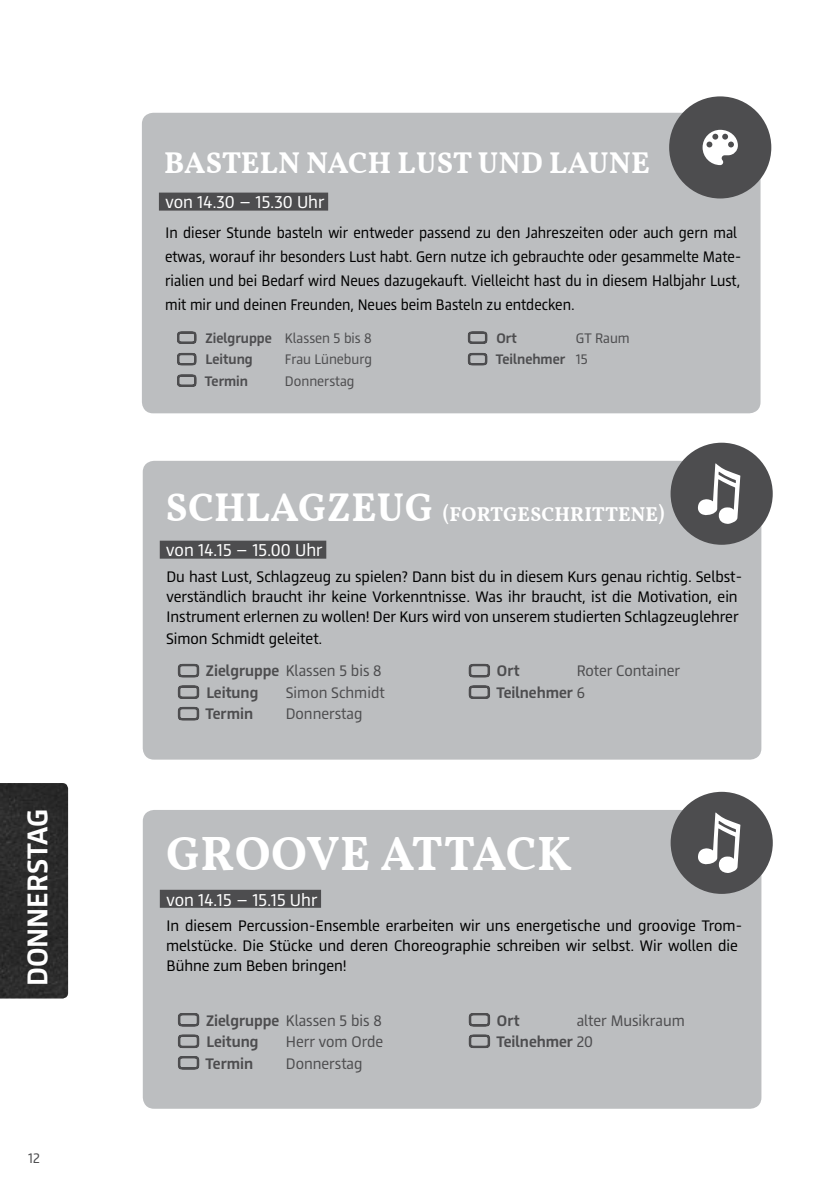
<style>
.page{position:relative;width:840px;height:1191px;background:#fff}
.page>*{position:absolute;margin:0;border:0;box-sizing:border-box;transform-origin:0 0}
.t1{font:600 48px "Vollkorn";letter-spacing:-.005em;color:#fff}
.t2{font:600 30px "Vollkorn";letter-spacing:.01em;color:#fff}
.t3{font:700 30px "BER Sans";color:#fff}
.t4{font:600 20px "Vollkorn";letter-spacing:.01em;color:#fff}
.t5{font:18px "BER Sans";color:#fff}
.t6{font:16px/20px "BER Sans";color:#000}
.t7{font:16px/24px "BER Sans";color:#000;scale:.96 1}
.t8{font:16px/21.6px "BER Sans";color:#4d4d4f}
.t9{font:700 16px/21.6px "BER Sans";color:#4d4d4f}
.t10{font:700 14.4px/21.6px "BER Sans";color:#4d4d4f}
.t11{font:14.4px "BER Sans";color:#4d4d4f}
.s1{font-weight:400}
.s2{font-size:40px}
.s3{font-weight:700;color:#4d4d4f}
.s4{color:#4d4d4f}
.s5{font-weight:700}
</style>
<div class="page">
<div style="left:0;top:783px;width:68px;height:215px;background:#2b2b2b"></div>
<div style="left:142px;top:113px;width:618px;height:300px;background:#bcbec0;border-radius:11px"></div>
<div style="left:159px;top:193px;width:169px;height:18px;background:#4d4d4f"></div>
<svg style="left:177px;top:331px;width:20px;height:13px"></svg>
<svg style="left:177px;top:353px;width:20px;height:13px"></svg>
<svg style="left:177px;top:374px;width:20px;height:13px"></svg>
<svg style="left:467px;top:331px;width:21px;height:13px"></svg>
<svg style="left:467px;top:353px;width:21px;height:13px"></svg>
<div style="left:668px;top:96px;width:102px;height:102px;background:#4d4d4f;border-radius:50%"></div>
<svg style="left:702px;top:130px;width:35px;height:35px"></svg>
<div style="left:143px;top:461px;width:618px;height:298px;background:#bcbec0;border-radius:11px"></div>
<div style="left:160px;top:540px;width:166px;height:18px;background:#4d4d4f"></div>
<svg style="left:177px;top:663px;width:23px;height:15px"></svg>
<svg style="left:177px;top:685px;width:23px;height:36px"></svg>
<svg style="left:468px;top:663px;width:22px;height:15px"></svg>
<svg style="left:468px;top:685px;width:22px;height:14px"></svg>
<div style="left:670px;top:443px;width:102px;height:102px;background:#4d4d4f;border-radius:50%"></div>
<svg style="left:697px;top:463px;width:43px;height:61px"></svg>
<div style="left:143px;top:810px;width:618px;height:298px;background:#bcbec0;border-radius:11px"></div>
<div style="left:160px;top:889px;width:161px;height:18px;background:#4d4d4f"></div>
<svg style="left:178px;top:1013px;width:22px;height:14px"></svg>
<svg style="left:178px;top:1034px;width:22px;height:36px"></svg>
<svg style="left:468px;top:1013px;width:23px;height:14px"></svg>
<svg style="left:468px;top:1034px;width:23px;height:14px"></svg>
<div style="left:670px;top:792px;width:102px;height:102px;background:#4d4d4f;border-radius:50%"></div>
<svg style="left:698px;top:812px;width:42px;height:61px"></svg>
<h2 class="t3" style="left:20px;top:986px;width:177px;rotate:-90deg">DONNERSTAG</h2>
<p class="t11" style="left:28px;top:1149px;width:13px">12</p>
<h2 class="t2" style="left:164px;top:144px;width:405px">BASTELN NACH LUST UND LAU</h2>
<h2 class="t2" style="left:608px;top:144px;width:42px">NE</h2>
<p class="t5" style="left:165px;top:192px;width:160px">von 14.30 – 15.30 Uhr</p>
<p class="t7" style="left:165px;top:222px;width:601px">In dieser Stunde basteln wir entweder passend zu den Jahreszeiten oder auch gern mal etwas, worauf ihr besonders Lust habt. Gern nutze ich gebrauchte oder gesammelte Mate&shy;rialien und bei Bedarf wird Neues dazugekauft. Vielleicht hast du in diesem Halbjahr Lust, mit mir und deinen Freunden, Neues beim Basteln zu entdecken.</p>
<p class="t10" style="left:205px;top:328px;width:168px">Zielgruppe <span class="s1">Klassen 5 bis 8<br></span>Leitung</p>
<p class="t10" style="left:496px;top:328px;width:22px">Ort</p>
<p class="t10" style="left:495px;top:328px;width:135px;text-indent:80px"><span class="s1">GT Raum<br></span>Teilnehmer <span class="s1">15</span></p>
<p class="t11" style="left:285px;top:351px;width:89px">Frau Lüneburg</p>
<p class="t10" style="left:205px;top:371px;width:45px">Termin</p>
<p class="t11" style="left:285px;top:373px;width:71px">Donnerstag</p>
<p class="t4" style="left:166px;top:501px;width:500px"><span class="s2">SCHLAGZEUG</span> (FORTGESCHRITTENE)</p>
<p class="t5" style="left:166px;top:540px;width:158px">von 14.15 – 15.00 Uhr</p>
<p class="t6" style="left:166px;top:568px;width:577px">Du hast Lust, Schlagzeug zu spielen? Dann bist du in diesem Kurs genau richtig. Selbst&shy;verständlich braucht ihr keine Vorkenntnisse. Was ihr braucht, ist die Motivation, ein<br>Instrument erlernen zu wollen! Der Kurs wird von unserem studierten Schlagzeuglehrer</p>
<p class="t6" style="left:206px;top:623px;width:177px;line-height:32.8px;text-indent:-40px">Simon Schmidt geleitet.<br><span class="s3">Zielgruppe</span> <span class="s4">Klassen 5 bis 8</span></p>
<p class="t9" style="left:206px;top:682px;width:53px">Leitung</p>
<p class="t8" style="left:286px;top:683px;width:100px">Simon Schmidt</p>
<p class="t9" style="left:205px;top:704px;width:49px">Termin</p>
<p class="t8" style="left:286px;top:704px;width:78px">Donnerstag</p>
<p class="t8" style="left:496px;top:661px;width:185px;text-indent:80px">Roter Container<br><span class="s5">Teilnehmer</span> 6</p>
<p class="t9" style="left:496px;top:661px;width:24px">Ort</p>
<h1 class="t1" style="left:166px;top:823px;width:70px">GROO</h1>
<h1 class="t1" style="left:306px;top:823px;width:233px">VE ATTACK</h1>
<p class="t5" style="left:166px;top:889px;width:152px">von 14.15 – 15.15 Uhr</p>
<p class="t6" style="left:166px;top:917px;width:577px">In diesem Percussion-Ensemble erarbeiten wir uns energetische und groovige Trom&shy;melstücke. Die Stücke und deren Choreographie schreiben wir selbst. Wir wollen die<br>Bühne zum Beben bringen!</p>
<p class="t9" style="left:206px;top:1010px;width:177px">Zielgruppe <span class="s1">Klassen 5 bis 8<br></span>Leitung</p>
<p class="t8" style="left:496px;top:1010px;width:190px;text-indent:80px">alter Musikraum<br><span class="s5">Teilnehmer</span> 20</p>
<p class="t9" style="left:496px;top:1010px;width:24px">Ort</p>
<p class="t8" style="left:286px;top:1032px;width:99px">Herr vom Orde</p>
<p class="t9" style="left:205px;top:1053px;width:49px">Termin</p>
<p class="t8" style="left:286px;top:1053px;width:78px">Donnerstag</p>
</div>
